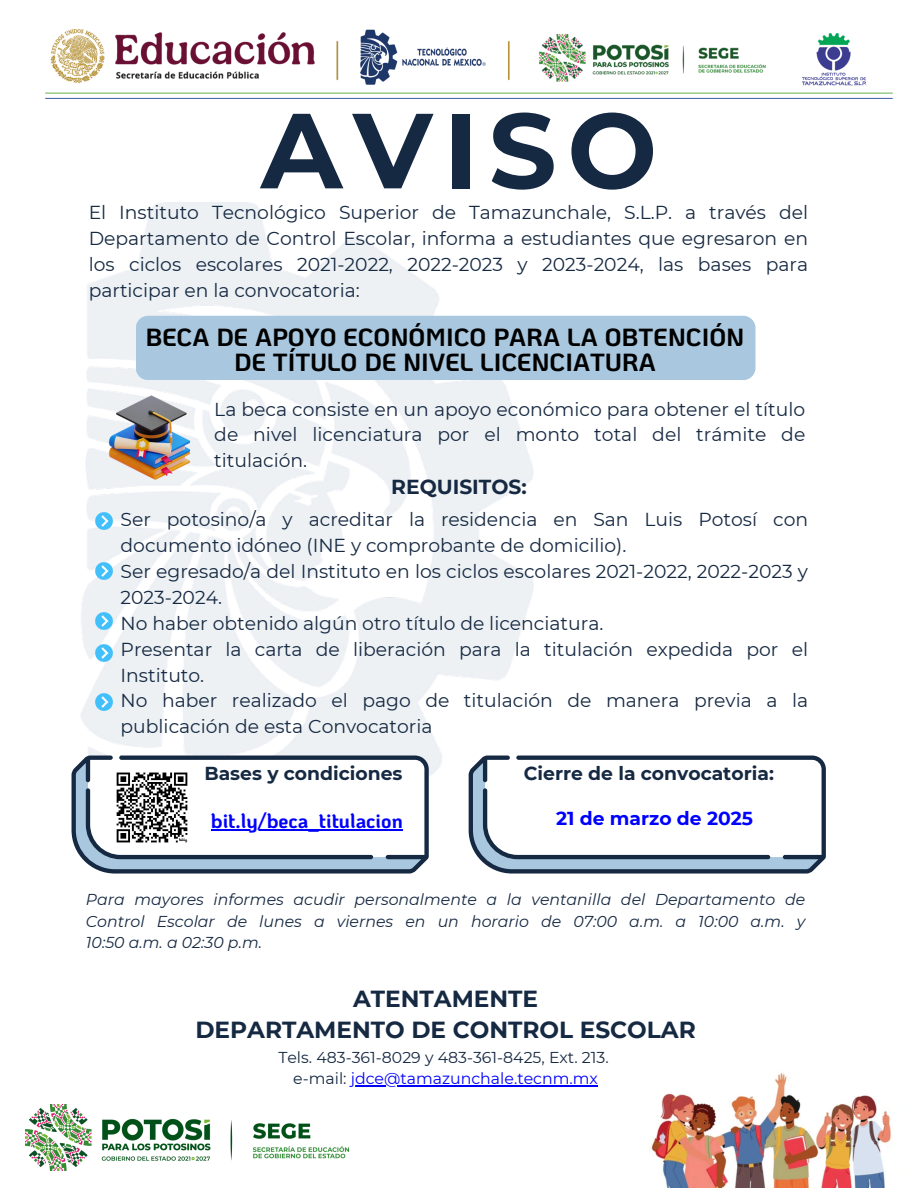
<style>
.page{position:relative;width:918px;height:1188px;background:#fff}
.page>*{position:absolute;margin:0;border:0;box-sizing:border-box;transform-origin:0 0}
.t1{font:700 106.5px "Montserrat";letter-spacing:.1em;color:#162942}
.t2{font:700 24.75px/24.8px "Ko Ho";color:#000;text-align:center}
.t3{font:700 23.25px "Montserrat";color:#162942}
.t4{font:700 20.25px "Montserrat";color:#162942}
.t5{font:700 19.95px "Ko Ho";color:#00f}
.t6{font:18.75px/25.8px "Montserrat";color:#162942}
.t7{font:700 18.75px "Montserrat";color:#162942}
.t8{font:700 18.75px "Montserrat";color:#00f}
.t9{font:italic 15.75px/21.3px "Montserrat";color:#162942;text-align:justify}
.t10{font:15.75px "Montserrat";color:#162942}
.t11{font:15.75px "Montserrat";color:#00f}
.s1{color:#162942}
</style>
<div class="page">
<svg style="left:72px;top:756px;width:357px;height:118px"></svg>
<div style="left:136px;top:316px;width:620px;height:64px;background:#a9c8df;border-radius:12px"></div>
<svg style="left:469px;top:756px;width:357px;height:118px"></svg>
<img style="left:45px;top:29px;width:848px;height:69px">
<img style="left:93px;top:511px;width:22px;height:21px">
<img style="left:93px;top:560px;width:22px;height:22px">
<hr style="left:351px;top:1085px;width:247px;height:2px;background:#00f">
<img style="left:651px;top:1073px;width:240px;height:115px">
<img style="left:110px;top:765px;width:84px;height:84px">
<img style="left:93px;top:642px;width:22px;height:22px">
<img style="left:93px;top:610px;width:22px;height:22px">
<img style="left:93px;top:691px;width:22px;height:22px">
<img style="left:25px;top:1104px;width:323px;height:67px">
<img style="left:104px;top:390px;width:92px;height:93px">
<hr style="left:211px;top:829px;width:192px;height:1px;background:#00f">
<p class="t1" style="left:261px;top:85px;width:398px">AVISO</p>
<p class="t6" style="left:89px;top:199px;width:721px">El Instituto Tecnológico Superior de Tamazunchale, S.L.P. a través del</p>
<p class="t6" style="left:89px;top:225px;width:721px;text-align:justify">Departamento de Control Escolar, informa a estudiantes que egresaron en los ciclos escolares 2021-2022, 2022-2023 y 2023-2024, las bases para participar en la convocatoria:</p>
<p class="t2" style="left:145px;top:324px;width:600px">BECA DE APOYO ECONÓMICO PARA LA OBTENCIÓN<br>DE TÍTULO DE NIVEL LICENCIATURA</p>
<p class="t6" style="left:214px;top:396px;width:592px;text-align:justify">La beca consiste en un apoyo económico para obtener el título de nivel licenciatura por el monto total del trámite de titulación.</p>
<h4 class="t4" style="left:391px;top:474px;width:137px">REQUISITOS:</h4>
<p class="t6" style="left:121px;top:507px;width:689px">Ser potosino/a y acreditar la residencia en San Luis Potosí con documento idóneo (INE y comprobante de domicilio).</p>
<h1 class="t6" style="left:121px;top:558px;width:689px">Ser egresado/a del Instituto en los ciclos escolares 2021-2022, 2022-2023 y<br>2023-2024.</h1>
<p class="t6" style="left:121px;top:610px;width:484px">No haber obtenido algún otro título de licenciatura.</p>
<p class="t6" style="left:121px;top:636px;width:689px">Presentar la carta de liberación para la titulación expedida por el<br>Instituto.</p>
<h5 class="t6" style="left:121px;top:688px;width:689px">No haber realizado el pago de titulación de manera previa a la publicación de esta Convocatoria</h5>
<p class="t7" style="left:204px;top:762px;width:200px">Bases y condiciones</p>
<p class="t5" style="left:211px;top:807px;width:193px">bit.ly/beca_titulacion</p>
<p class="t7" style="left:524px;top:762px;width:252px">Cierre de la convocatoria:</p>
<p class="t8" style="left:556px;top:807px;width:198px">21 de marzo de 2025</p>
<h2 class="t9" style="left:86px;top:889px;width:721px">Para mayores informes acudir personalmente a la ventanilla del Departamento de Control Escolar de lunes a viernes en un horario de 07:00 a.m. a 10:00 a.m. y 10:50 a.m. a 02:30 p.m.</h2>
<h3 class="t3" style="left:353px;top:984px;width:187px">ATENTAMENTE</h3>
<p class="t3" style="left:195px;top:1016px;width:502px">DEPARTAMENTO DE CONTROL ESCOLAR</p>
<p class="t10" style="left:278px;top:1048px;width:332px">Tels. 483-361-8029 y 483-361-8425, Ext. 213.</p>
<p class="t11" style="left:293px;top:1069px;width:306px"><span class="s1">e-mail:</span> jdce@tamazunchale.tecnm.mx</p>
</div>
